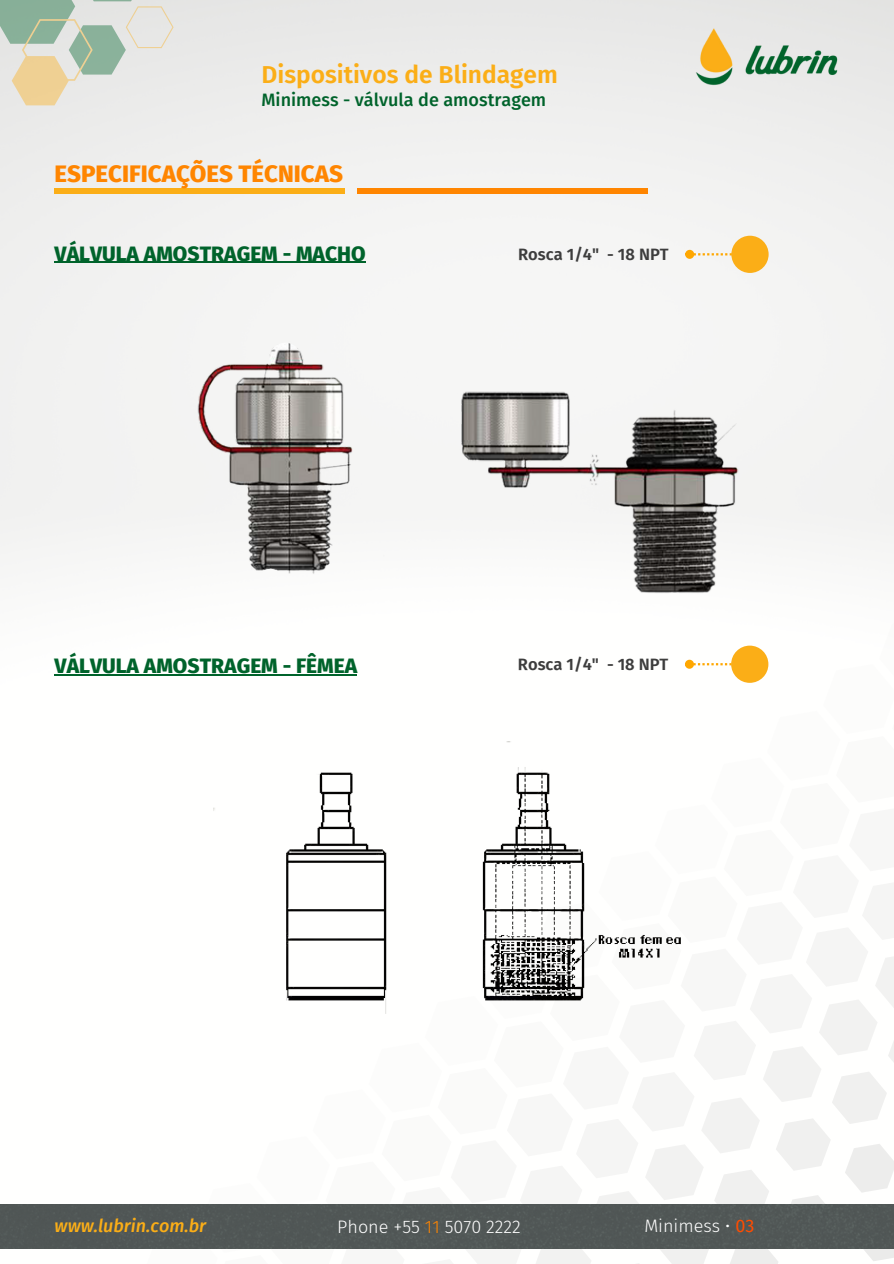
<style>
.page{position:relative;width:894px;height:1264px;background:#fff}
.page>*{position:absolute;margin:0;border:0;box-sizing:border-box;transform-origin:0 0}
.t1{font:600 24.45px "Fira Sans";color:#fbae17}
.t2{font:800 24px "Fira Sans";color:#ff8500}
.t3{font:800 21px "Fira Sans";color:#00632b}
.t4{font:300 18px "Fira Sans";color:#fff}
.t5{font:500 18px "Fira Sans";color:#00632b}
.t6{font:italic 500 18px "Fira Sans";color:#fbae17}
.t7{font:600 16.5px "Fira Sans";color:#3d3d3d}
.s1{color:#ff8500}
.s2{font-weight:400;color:#ff4c00}
</style>
<div class="page">
<img style="left:0;top:0;width:893px;height:1249px">
<svg style="left:0;top:0;width:173px;height:105px;background:#cfd5c6"></svg>
<div style="left:586px;top:509px;width:307px;height:170px;background:#f6f6f5"></div>
<svg style="left:600px;top:582px;width:293px;height:97px"></svg>
<svg style="left:669px;top:608px;width:224px;height:73px"></svg>
<svg style="left:699px;top:681px;width:194px;height:125px"></svg>
<svg style="left:753px;top:707px;width:140px;height:99px"></svg>
<svg style="left:766px;top:780px;width:127px;height:26px"></svg>
<svg style="left:132px;top:888px;width:82px;height:361px"></svg>
<svg style="left:146px;top:961px;width:69px;height:288px"></svg>
<svg style="left:215px;top:1040px;width:167px;height:209px"></svg>
<svg style="left:229px;top:1059px;width:153px;height:190px"></svg>
<svg style="left:299px;top:1086px;width:83px;height:163px"></svg>
<svg style="left:312px;top:1158px;width:70px;height:91px"></svg>
<svg style="left:382px;top:806px;width:511px;height:457px"></svg>
<img style="left:690px;top:22px;width:156px;height:68px">
<div style="left:0;top:1204px;width:893px;height:44px;background:#515756"></div>
<div style="left:55px;top:188px;width:290px;height:6px;background:#fbae17"></div>
<div style="left:357px;top:188px;width:290px;height:6px;background:#ff8500"></div>
<img style="left:111px;top:303px;width:671px;height:342px">
<hr style="left:55px;top:262px;width:310px;height:1px;background:#00632b">
<img style="left:214px;top:679px;width:485px;height:361px">
<hr style="left:55px;top:674px;width:302px;height:1px;background:#00632b">
<svg style="left:694px;top:253px;width:37px;height:2px"></svg>
<div style="left:686px;top:251px;width:6px;height:7px;background:#ffa700;border-radius:50%"></div>
<div style="left:685px;top:250px;width:9px;height:9px;border:2px solid #ffa700;border-radius:50%"></div>
<svg style="left:687px;top:661px;width:44px;height:6px"></svg>
<div style="left:684px;top:659px;width:9px;height:9px;border:2px solid #ffa700;border-radius:50%"></div>
<div style="left:731px;top:236px;width:37px;height:37px;background:#fbae17;border-radius:50%"></div>
<div style="left:731px;top:645px;width:37px;height:37px;background:#fbae17;border-radius:50%"></div>
<p class="t1" style="left:261px;top:60px;width:298px">Dispositivos de Blindagem</p>
<h3 class="t5" style="left:261px;top:89px;width:286px">Minimess - válvula de amostragem</h3>
<p class="t2" style="left:55px;top:159px;width:290px">ESPECIFICAÇÕES TÉCNICAS</p>
<h4 class="t3" style="left:55px;top:241px;width:312px">VÁLVULA AMOSTRAGEM - MACHO</h4>
<p class="t7" style="left:518px;top:244px;width:152px">Rosca 1/4" - 18 NPT</p>
<p class="t3" style="left:55px;top:653px;width:304px">VÁLVULA AMOSTRAGEM - FÊMEA</p>
<p class="t7" style="left:518px;top:654px;width:152px">Rosca 1/4" - 18 NPT</p>
<h4 class="t6" style="left:55px;top:1215px;width:153px">www.lubrin.com.br</h4>
<p class="t4" style="left:337px;top:1216px;width:185px">Phone +55 <span class="s1">11</span> 5070 2222</p>
<h2 class="t4" style="left:644px;top:1215px;width:111px">Minimess • <span class="s2">03</span></h2>
</div>
